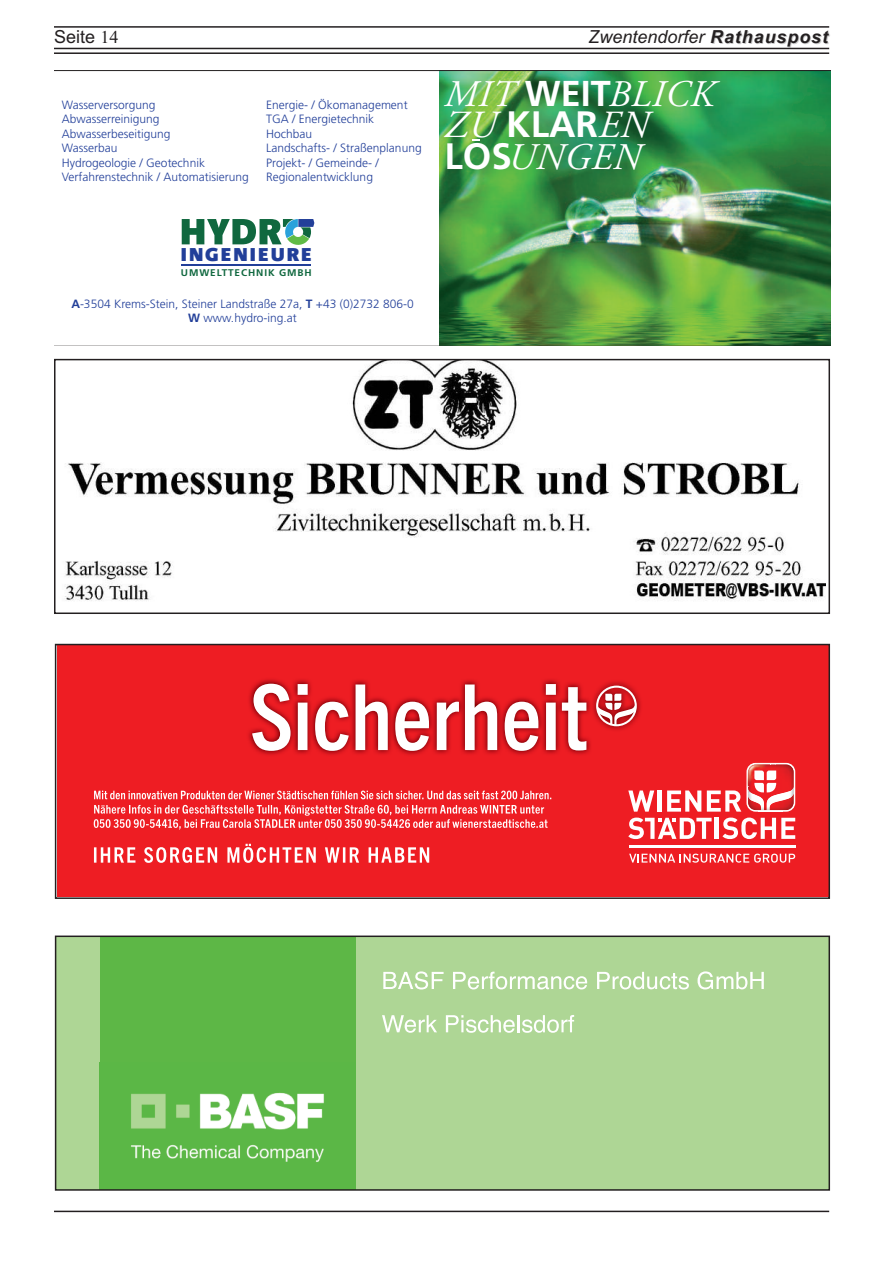
<style>
.page{position:relative;width:893px;height:1263px;background:#fff}
.page>*{position:absolute;margin:0;border:0;box-sizing:border-box;transform-origin:0 0}
.t1{font:italic 38.4px "Adobe Garamond Pro";color:#fff}
.t2{font:italic 37.5px "Adobe Garamond Pro";letter-spacing:.015em;color:#fff}
.t3{font:900 18.6px "Corpid";letter-spacing:.11em;color:#223f99}
.t4{font:italic 18px "Arial";color:#231f20}
.t5{font:18px "Arial";color:#231f20}
.t6{font:300 12px/14.4px "Frutiger LT Std";color:#223f99}
.t7{font:700 9.75px "Frutiger LT Std";letter-spacing:.09em;color:#10683f}
.s1{font-family:"Times New Roman"}
.s2{font-weight:700}
.s3{font-family:"Frutiger LT Std";font-weight:700;font-style:normal;font-size:36px}
.s4{font-family:"Frutiger LT Std";font-weight:700;font-style:normal;font-size:36.75px}
</style>
<div class="page">
<hr style="left:54px;top:26px;width:775px;height:2px;background:#231f20">
<hr style="left:54px;top:48px;width:775px;height:1px;background:#231f20">
<hr style="left:54px;top:52px;width:775px;height:2px;background:#231f20">
<hr style="left:54px;top:1211px;width:775px;height:1px;background:#231f20">
<img style="left:55px;top:70px;width:775px;height:276px">
<img style="left:65px;top:362px;width:761px;height:239px">
<div style="left:54px;top:359px;width:776px;height:255px;border:2px solid #231f20"></div>
<div style="left:58px;top:645px;width:770px;height:252px;background:#ee1d23"></div>
<svg style="left:94px;top:844px;width:335px;height:19px"></svg>
<svg style="left:94px;top:790px;width:457px;height:9px"></svg>
<svg style="left:94px;top:805px;width:454px;height:24px"></svg>
<hr style="left:629px;top:845px;width:166px;height:2px;background:#fff">
<svg style="left:629px;top:854px;width:166px;height:9px"></svg>
<svg style="left:628px;top:763px;width:167px;height:76px"></svg>
<img style="left:248px;top:679px;width:393px;height:76px">
<svg style="left:252px;top:684px;width:334px;height:67px"></svg>
<svg style="left:596px;top:686px;width:41px;height:40px;background:#d96a6e"></svg>
<div style="left:55px;top:644px;width:775px;height:255px;border:2px solid #231f20"></div>
<div style="left:56px;top:937px;width:772px;height:252px;background:#aed695"></div>
<div style="left:100px;top:937px;width:255px;height:252px;background:#5db746"></div>
<img style="left:131px;top:1063px;width:225px;height:125px">
<svg style="left:383px;top:971px;width:61px;height:18px"></svg>
<svg style="left:453px;top:972px;width:134px;height:17px"></svg>
<svg style="left:597px;top:972px;width:92px;height:17px"></svg>
<svg style="left:697px;top:971px;width:67px;height:18px"></svg>
<svg style="left:382px;top:1015px;width:55px;height:18px"></svg>
<svg style="left:446px;top:1015px;width:69px;height:18px"></svg>
<hr style="left:517px;top:1015px;width:3px;height:17px;background:#fff">
<svg style="left:522px;top:1015px;width:52px;height:18px"></svg>
<div style="left:55px;top:935px;width:775px;height:256px;border:2px solid #231f20"></div>
<h3 class="t5" style="left:54px;top:27px;width:66px">Seite <span class="s1">14</span></h3>
<h3 class="t4" style="left:589px;top:27px;width:241px">Zwentendorfer <span class="s2">Rathauspost</span></h3>
<p class="t6" style="left:62px;top:99px;width:189px">Wasserversorgung<br>Abwasserreinigung<br>Abwasserbeseitigung<br>Wasserbau<br>Hydrogeologie / Geotechnik<br>Verfahrenstechnik / Automatisierung</p>
<p class="t6" style="left:266px;top:99px;width:157px">Energie- / Ökomanagement<br>TGA / Energietechnik<br>Hochbau<br>Landschafts- / Straßenplanung<br>Projekt- / Gemeinde- /<br>Regionalentwicklung</p>
<h2 class="t2" style="left:445px;top:79px;width:270px">MIT <span class="s3">WEIT</span>BLICK</h2>
<h1 class="t1" style="left:445px;top:110px;width:206px">ZU <span class="s4">KLAR</span>EN</h1>
<h2 class="t2" style="left:444px;top:142px;width:198px"><span class="s4">LOS</span>UNGEN</h2>
<h3 class="t3" style="left:181px;top:247px;width:133px">INGENIEURE</h3>
<p class="t7" style="left:181px;top:269px;width:132px">UMWELTTECHNIK GMBH</p>
<p class="t6" style="left:71px;top:298px;width:344px;text-align:center"><span class="s2">A</span>-3504 Krems-Stein, Steiner Landstraße 27a, <span class="s2">T</span> +43 (0)2732 806-0<br><span class="s2">W</span> www.hydro-ing.at</p>
</div>
